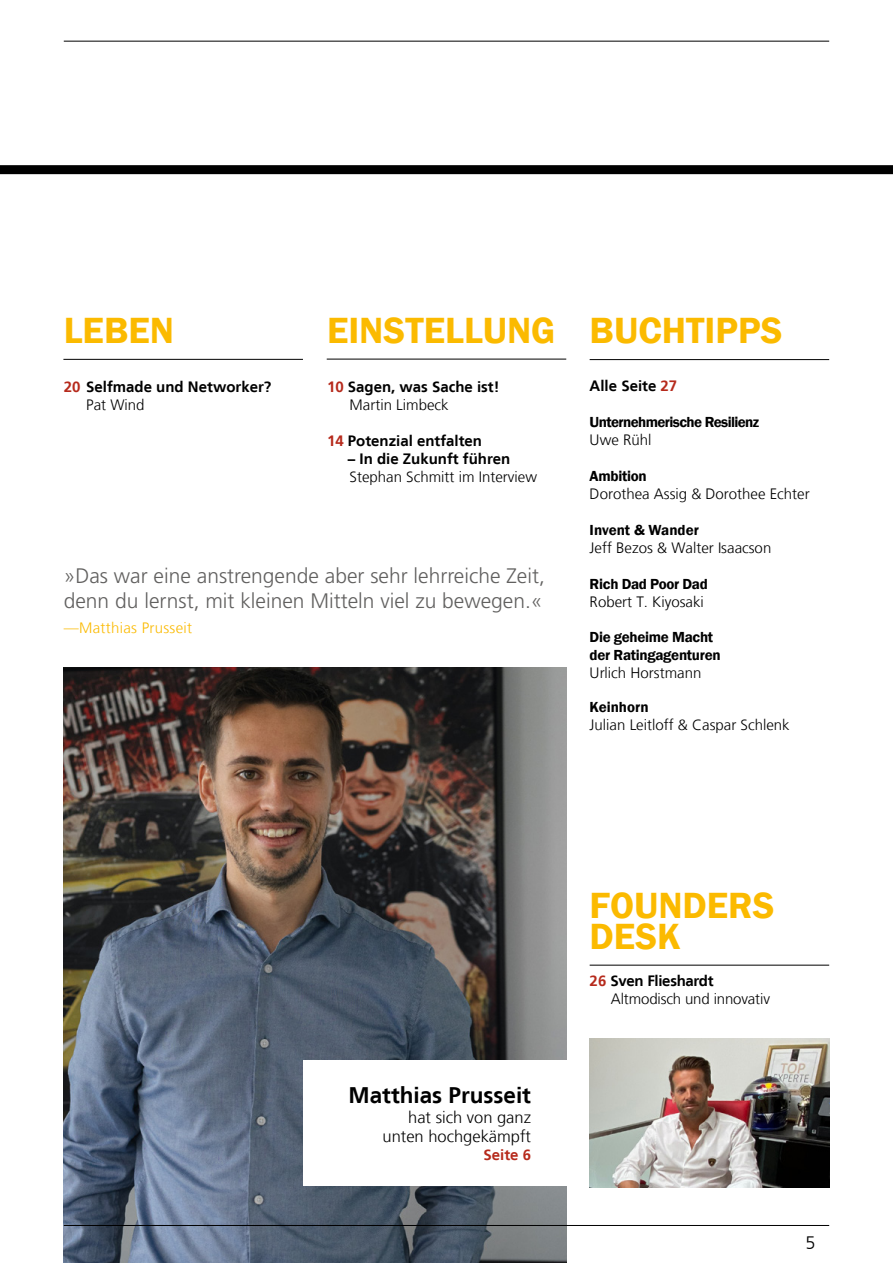
<style>
.page{position:relative;width:893px;height:1263px;background:#fff}
.page>*{position:absolute;margin:0;border:0;box-sizing:border-box;transform-origin:0 0}
.t1{font:600 37.5px/31.5px "Franklin Gothic";color:#fbba00}
.t2{font:700 22.5px "Frutiger LT";color:#000}
.t3{font:300 21px/25.2px "Frutiger LT Pro";color:#61605f}
.t4{font:300 18px "Frutiger LT";color:#000}
.t5{font:300 16.5px/19.5px "Frutiger LT";color:#000;text-align:right}
.t6{font:300 15px/18px "Frutiger LT";color:#000}
.t7{font:700 15px/18px "Frutiger LT";color:#000}
.t8{font:600 15px/18px "Franklin Gothic";letter-spacing:-.02em;color:#000}
.t9{font:600 15px "Franklin Gothic";letter-spacing:-.04em;color:#000}
.t10{font:600 15px "Franklin Gothic";color:#000}
.t11{font:300 15px "Frutiger LT";letter-spacing:.02em;color:#fbba00}
.t12{font:700 15px "Frutiger LT";color:#b62a1c}
.s1{color:#b62a1c}
.s2{font-weight:300}
.s3{font-weight:700;color:#b62a1c}
.s4{font-weight:700}
</style>
<div class="page">
<img style="left:64px;top:667px;width:503px;height:596px">
<div style="left:303px;top:1060px;width:264px;height:126px;background:#fff"></div>
<hr style="left:327px;top:359px;width:239px;height:1px;background:#000">
<hr style="left:590px;top:359px;width:239px;height:1px;background:#000">
<hr style="left:590px;top:965px;width:239px;height:1px;background:#000">
<hr style="left:63px;top:359px;width:240px;height:1px;background:#000">
<div style="left:0;top:165px;width:893px;height:9px;background:#000"></div>
<img style="left:590px;top:1039px;width:239px;height:148px">
<hr style="left:64px;top:41px;width:765px;height:1px;background:#000">
<hr style="left:64px;top:1225px;width:765px;height:1px;background:#000">
<h1 class="t1" style="left:64px;top:315px;width:112px">LEBEN</h1>
<p class="t7" style="left:86px;top:378px;width:187px;text-indent:-22px"><span class="s1">20</span> Selfmade und Networker?<br><span class="s2">Pat Wind</span></p>
<h1 class="t1" style="left:327px;top:315px;width:230px">EINSTELLUNG</h1>
<p class="t7" style="left:350px;top:378px;width:152px;text-indent:-22px"><span class="s1">10</span> Sagen, was Sache ist!<br><span class="s2">Martin Limbeck</span></p>
<p class="t7" style="left:327px;top:432px;width:157px"><span class="s1">14</span> Potenzial entfalten</p>
<p class="t7" style="left:348px;top:450px;width:164px">– In die Zukunft führen</p>
<p class="t6" style="left:350px;top:468px;width:189px">Stephan Schmitt im Interview</p>
<h3 class="t3" style="left:64px;top:563px;width:483px">»Das war eine anstrengende aber sehr lehrreiche Zeit, denn du lernst, mit kleinen Mitteln viel zu bewegen.«</h3>
<p class="t11" style="left:64px;top:620px;width:130px">—Matthias Prusseit</p>
<h1 class="t1" style="left:590px;top:315px;width:194px">BUCHTIPPS</h1>
<p class="t7" style="left:590px;top:377px;width:89px">Alle Seite <span class="s1">27</span></p>
<p class="t9" style="left:590px;top:413px;width:171px">Unternehmerische Resilienz</p>
<p class="t6" style="left:590px;top:431px;width:63px">Uwe Rühl</p>
<p class="t8" style="left:590px;top:467px;width:59px">Ambition</p>
<p class="t6" style="left:590px;top:485px;width:222px">Dorothea Assig &amp; Dorothee Echter</p>
<p class="t10" style="left:590px;top:521px;width:111px">Invent &amp; Wander</p>
<p class="t6" style="left:590px;top:539px;width:183px">Jeff Bezos &amp; Walter Isaacson</p>
<p class="t8" style="left:590px;top:575px;width:120px">Rich Dad Poor Dad</p>
<p class="t6" style="left:590px;top:593px;width:116px">Robert T. Kiyosaki</p>
<p class="t8" style="left:590px;top:628px;width:132px">Die geheime Macht der Ratingagenturen</p>
<p class="t6" style="left:590px;top:663px;width:113px">Urlich Horstmann</p>
<p class="t10" style="left:590px;top:697px;width:60px">Keinhorn</p>
<p class="t6" style="left:590px;top:716px;width:202px">Julian Leitloff &amp; Caspar Schlenk</p>
<h2 class="t2" style="left:349px;top:1082px;width:184px">Matthias Prusseit</h2>
<p class="t5" style="left:382px;top:1107px;width:150px">hat sich von ganz unten hochgekämpft</p>
<p class="t12" style="left:483px;top:1146px;width:49px">Seite 6</p>
<h1 class="t1" style="left:590px;top:890px;width:187px">FOUNDERS<br>DESK</h1>
<p class="t6" style="left:611px;top:972px;width:161px;text-indent:-21px"><span class="s3">26</span> <span class="s4">Sven Flieshardt<br></span>Altmodisch und innovativ</p>
<p class="t4" style="left:805px;top:1233px;width:12px">5</p>
</div>
